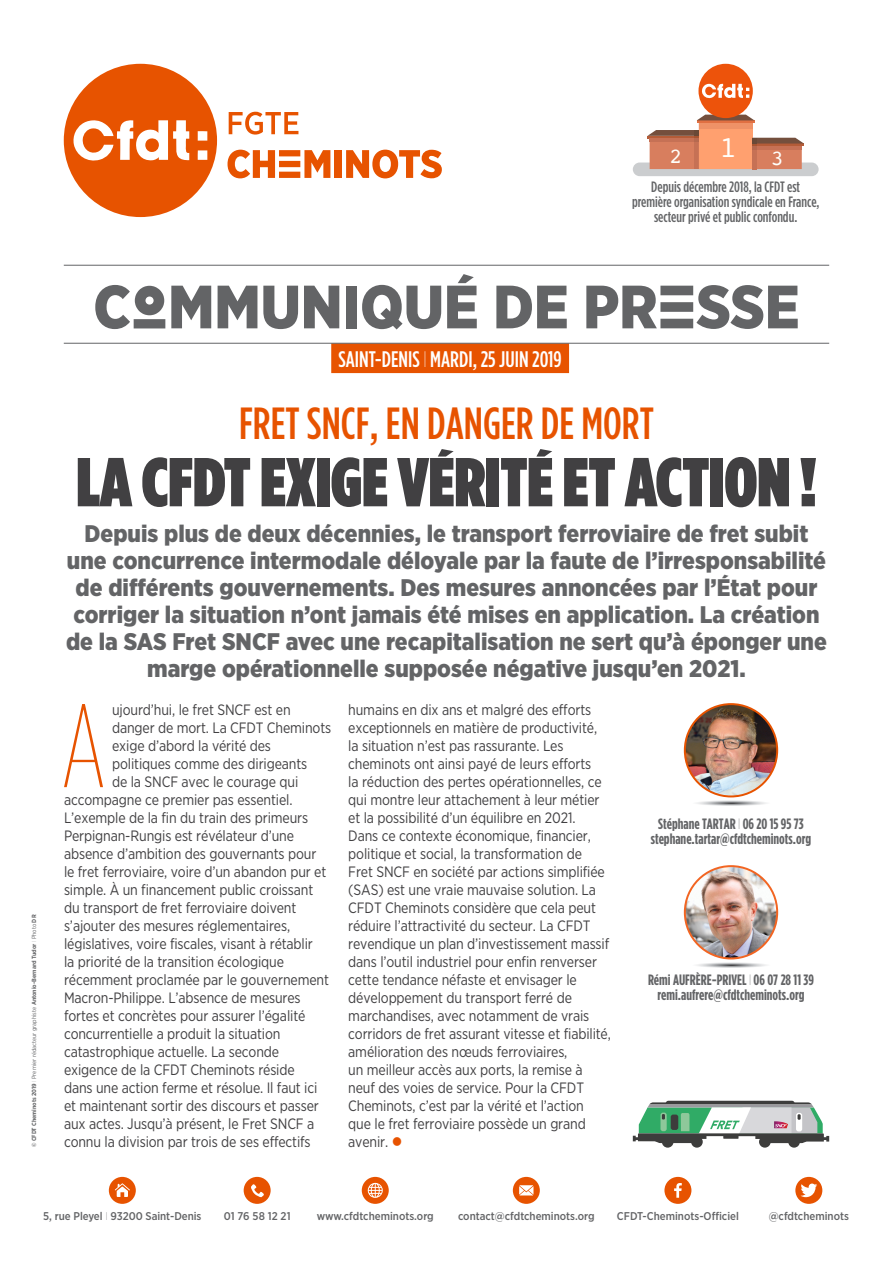
<style>
.page{position:relative;width:893px;height:1263px;background:#fff}
.page>*{position:absolute;margin:0;border:0;box-sizing:border-box;transform-origin:0 0}
.t1{font:100 117.9px "Gotham Condensed";color:#e75300}
.t2{font:900 69px "Gotham Condensed";color:#414042}
.t3{font:900 61.05px "Gotham Narrow";color:#636466}
.t4{font:500 45px "Gotham Condensed";color:#e75300}
.t5{font:900 24px/27px "Gotham Narrow";color:#636466;text-align:center}
.t6{font:500 22.5px "Gotham Condensed";color:#fff}
.t7{font:21.6px "Courier";color:#fffffb}
.t8{font:15px/18px "Gotham Narrow";letter-spacing:-.01em;color:#414042;scale:.95 1}
.t9{font:700 15px/15px "Gotham Condensed";color:#636466;text-align:center}
.t10{font:500 15px/15px "Gotham Condensed";color:#636466;text-align:center}
.t11{font:500 11.25px "Gotham Narrow";color:#636466}
.t12{font:700 6px "Gotham Narrow";color:#636466}
.s1{font-family:"CFDT";font-stretch:condensed}
.s2{font-weight:100}
.s3{font-weight:400}
.s4{color:#e75300}
</style>
<div class="page">
<hr style="left:64px;top:265px;width:765px;height:1px;background:#636466">
<div style="left:331px;top:343px;width:238px;height:30px;background:#e75300"></div>
<hr style="left:64px;top:343px;width:765px;height:1px;background:#636466">
<div style="left:109px;top:1177px;width:27px;height:27px;background:#e75300;border-radius:50%"></div>
<svg style="left:115px;top:1183px;width:15px;height:14px"></svg>
<div style="left:244px;top:1177px;width:27px;height:27px;background:#e75300;border-radius:50%"></div>
<svg style="left:251px;top:1184px;width:13px;height:13px"></svg>
<div style="left:362px;top:1177px;width:27px;height:27px;background:#e75300;border-radius:50%"></div>
<svg style="left:368px;top:1183px;width:15px;height:15px"></svg>
<div style="left:513px;top:1177px;width:27px;height:27px;background:#e75300;border-radius:50%"></div>
<svg style="left:519px;top:1185px;width:14px;height:10px"></svg>
<div style="left:664px;top:1177px;width:27px;height:27px;background:#e75300;border-radius:50%"></div>
<svg style="left:674px;top:1183px;width:8px;height:15px"></svg>
<div style="left:795px;top:1177px;width:27px;height:27px;background:#e75300;border-radius:50%"></div>
<svg style="left:800px;top:1183px;width:17px;height:14px"></svg>
<svg style="left:229px;top:112px;width:69px;height:23px"></svg>
<svg style="left:228px;top:150px;width:102px;height:28px"></svg>
<div style="left:335px;top:150px;width:7px;height:28px;background:#e75300"></div>
<svg style="left:346px;top:150px;width:96px;height:28px"></svg>
<div style="left:64px;top:64px;width:153px;height:153px;background:#e75300;border-radius:50%"></div>
<svg style="left:73px;top:120px;width:116px;height:41px"></svg>
<svg style="left:198px;top:131px;width:9px;height:10px"></svg>
<svg style="left:198px;top:150px;width:9px;height:10px"></svg>
<div style="left:633px;top:163px;width:186px;height:13px;background:#cbcdcf;border-radius:7px"></div>
<svg style="left:647px;top:115px;width:157px;height:54px"></svg>
<div style="left:699px;top:123px;width:53px;height:5px;background:#ef9267"></div>
<div style="left:698px;top:64px;width:55px;height:54px;background:#ed530b;border-radius:50%"></div>
<svg style="left:702px;top:84px;width:47px;height:15px"></svg>
<img style="left:685px;top:866px;width:92px;height:92px;border-radius:46px">
<div style="left:684px;top:865px;width:94px;height:94px;border:2px solid #f26522;border-radius:50%"></div>
<svg style="left:696px;top:962px;width:71px;height:6px"></svg>
<img style="left:685px;top:704px;width:92px;height:92px;border-radius:46px">
<div style="left:684px;top:703px;width:94px;height:94px;border:2px solid #e75300;border-radius:50%"></div>
<svg style="left:696px;top:800px;width:71px;height:6px"></svg>
<div style="left:662px;top:1136px;width:11px;height:12px;background:#3d3d3c;border-radius:50%"></div>
<div style="left:759px;top:1136px;width:12px;height:12px;background:#3d3d3c;border-radius:50%"></div>
<div style="left:691px;top:1136px;width:12px;height:12px;background:#3d3d3c;border-radius:50%"></div>
<div style="left:788px;top:1136px;width:12px;height:12px;background:#3d3d3c;border-radius:50%"></div>
<svg style="left:633px;top:1101px;width:196px;height:42px"></svg>
<h3 class="t7" style="left:669px;top:140px;width:116px">2<sup>1</sup>3</h3>
<p class="t10" style="left:632px;top:179px;width:189px">Depuis décembre 2018, la CFDT est première organisation syndicale en France, secteur privé et public confondu.</p>
<h3 class="t3" style="left:93px;top:267px;width:708px">C<span class="s1">O</span>MMUNIQUÉ DE PR<span class="s1">E</span>SSE</h3>
<h3 class="t6" style="left:338px;top:346px;width:225px">SAINT-DENIS <span class="s2">I</span> MARDI, 25 JUIN 2019</h3>
<h3 class="t4" style="left:239px;top:397px;width:416px">FRET SNCF, EN DANGER DE MORT</h3>
<h2 class="t2" style="left:76px;top:441px;width:742px">LA CFDT EXIGE VÉRITÉ ET ACTION !</h2>
<p class="t12" style="left:30px;top:1147px;width:234px;rotate:-90deg">© CFDT Cheminots 2019 <span class="s2">I</span> <span class="s3">Premier rédacteur graphiste</span> Antonio-Bernard Tudor <span class="s2">I</span> <span class="s3">Photo</span> DR</p>
<p class="t5" style="left:66px;top:520px;width:762px">Depuis plus de deux décennies, le transport ferroviaire de fret subit une concurrence intermodale déloyale par la faute de l’irresponsabilité de différents gouvernements. Des mesures annoncées par l’État pour corriger la situation n’ont jamais été mises en application. La création de la SAS Fret SNCF avec une recapitalisation ne sert qu’à éponger une marge opérationnelle supposée négative jusqu’en 2021.</p>
<h1 class="t1" style="left:61px;top:680px;width:47px">A</h1>
<p class="t8" style="left:112px;top:700px;width:189px">ujourd’hui, le fret SNCF est en</p>
<p class="t8" style="left:112px;top:718px;width:232px">danger de mort. La CFDT Cheminots</p>
<p class="t8" style="left:112px;top:736px;width:169px">exige d’abord la vérité des</p>
<p class="t8" style="left:112px;top:754px;width:207px">politiques comme des dirigeants</p>
<p class="t8" style="left:112px;top:772px;width:197px">de la SNCF avec le courage qui</p>
<p class="t8" style="left:64px;top:790px;width:242px">accompagne ce premier pas essentiel.</p>
<p class="t8" style="left:64px;top:808px;width:258px">L’exemple de la fin du train des primeurs</p>
<p class="t8" style="left:64px;top:826px;width:244px">Perpignan-Rungis est révélateur d’une</p>
<p class="t8" style="left:64px;top:844px;width:267px">absence d’ambition des gouvernants pour</p>
<p class="t8" style="left:64px;top:862px;width:278px">le fret ferroviaire, voire d’un abandon pur et</p>
<p class="t8" style="left:64px;top:880px;width:264px">simple. À un financement public croissant</p>
<p class="t8" style="left:64px;top:898px;width:246px">du transport de fret ferroviaire doivent</p>
<p class="t8" style="left:64px;top:916px;width:240px">s’ajouter des mesures réglementaires,</p>
<p class="t8" style="left:64px;top:934px;width:264px">législatives, voire fiscales, visant à rétablir</p>
<p class="t8" style="left:64px;top:952px;width:233px">la priorité de la transition écologique</p>
<p class="t8" style="left:64px;top:970px;width:280px">récemment proclamée par le gouvernement</p>
<p class="t8" style="left:64px;top:988px;width:251px">Macron-Philippe. L’absence de mesures</p>
<p class="t8" style="left:64px;top:1006px;width:256px">fortes et concrètes pour assurer l’égalité</p>
<p class="t8" style="left:64px;top:1024px;width:229px">concurrentielle a produit la situation</p>
<p class="t8" style="left:64px;top:1042px;width:228px">catastrophique actuelle. La seconde</p>
<p class="t8" style="left:64px;top:1060px;width:244px">exigence de la CFDT Cheminots réside</p>
<p class="t8" style="left:64px;top:1078px;width:268px">dans une action ferme et résolue. Il faut ici</p>
<p class="t8" style="left:64px;top:1096px;width:270px">et maintenant sortir des discours et passer</p>
<p class="t8" style="left:64px;top:1114px;width:265px">aux actes. Jusqu’à présent, le Fret SNCF a</p>
<p class="t8" style="left:64px;top:1132px;width:261px">connu la division par trois de ses effectifs</p>
<p class="t8" style="left:348px;top:700px;width:278px">humains en dix ans et malgré des efforts exceptionnels en matière de productivité, la situation n’est pas rassurante. Les cheminots ont ainsi payé de leurs efforts<br>la réduction des pertes opérationnelles, ce qui montre leur attachement à leur métier et la possibilité d’un équilibre en 2021.<br>Dans ce contexte économique, financier, politique et social, la transformation de<br>Fret SNCF en société par actions simplifiée (SAS) est une vraie mauvaise solution. La CFDT Cheminots considère que cela peut réduire l’attractivité du secteur. La CFDT revendique un plan d’investissement massif dans l’outil industriel pour enfin renverser cette tendance néfaste et envisager le développement du transport ferré de marchandises, avec notamment de vrais corridors de fret assurant vitesse et fiabilité, amélioration des nœuds ferroviaires,<br>un meilleur accès aux ports, la remise à neuf des voies de service. Pour la CFDT Cheminots, c’est par la vérité et l’action<br>que le fret ferroviaire possède un grand avenir. <span class="s4">●</span></p>
<p class="t9" style="left:651px;top:816px;width:162px">Stéphane TARTAR <span class="s2">I</span> 06 20 15 95 73 stephane.tartar@cfdtcheminots.org</p>
<p class="t9" style="left:648px;top:972px;width:168px">Rémi AUFRÈRE-PRIVEL <span class="s2">I</span> 06 07 28 11 39 remi.aufrere@cfdtcheminots.org</p>
<p class="t11" style="left:43px;top:1209px;width:160px">5, rue Pleyel <span class="s2">I</span> 93200 Saint-Denis</p>
<p class="t11" style="left:224px;top:1209px;width:68px">01 76 58 12 21</p>
<p class="t11" style="left:317px;top:1209px;width:118px">www.cfdtcheminots.org</p>
<p class="t11" style="left:458px;top:1209px;width:138px">contact@cfdtcheminots.org</p>
<p class="t11" style="left:617px;top:1209px;width:123px">CFDT-Cheminots-Officiel</p>
<p class="t11" style="left:769px;top:1209px;width:82px">@cfdtcheminots</p>
</div>
